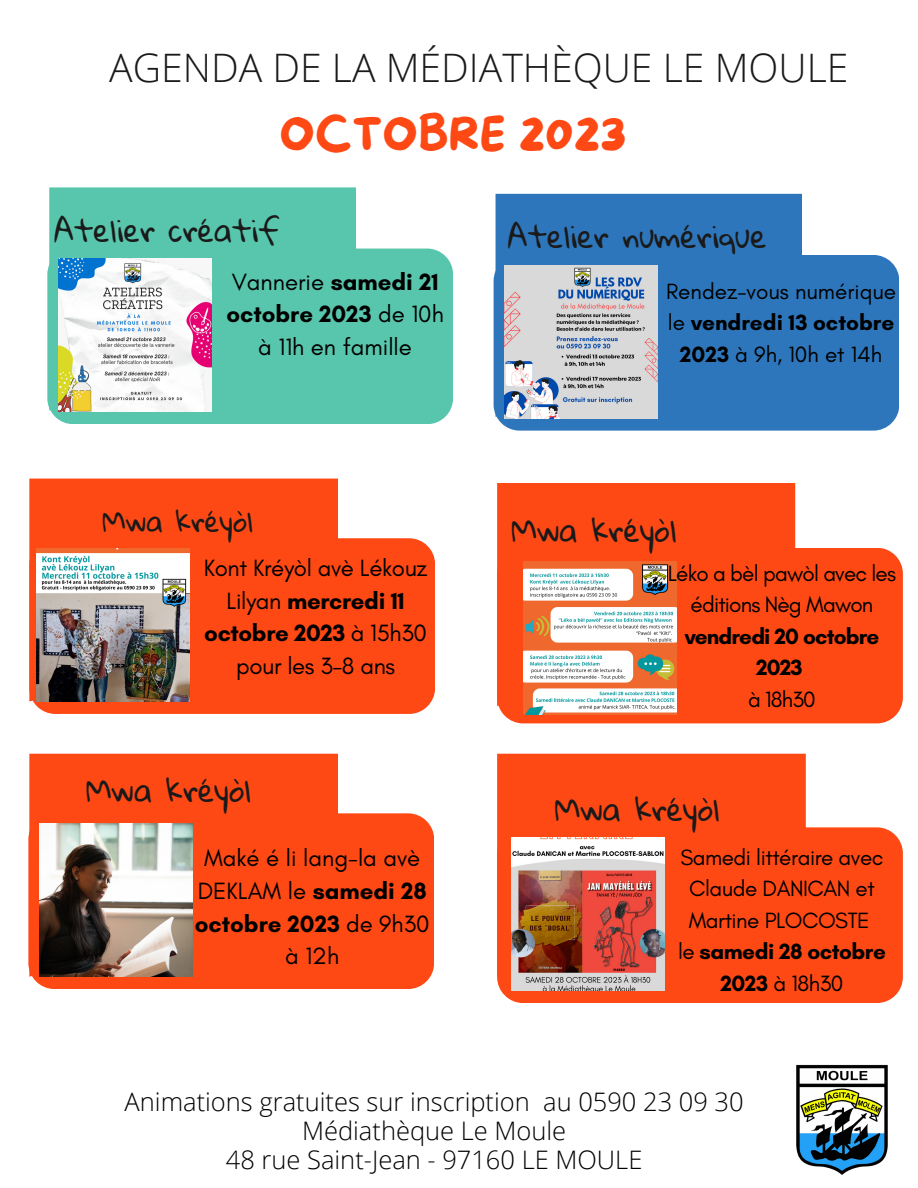
<style>
.page{position:relative;width:918px;height:1188px;background:#fff}
.page>*{position:absolute;margin:0;border:0;box-sizing:border-box;transform-origin:0 0}
.t1{font:45.6px "More Sugar";color:#ff4915}
.t2{font:300 39.3px "Open Sans";color:#1b1a1a}
.t3{font:30.15px "Gloria Hallelujah";color:#1b1a1a}
.t4{font:27.6px "Gloria Hallelujah";color:#1b1a1a}
.t5{font:300 25.5px "Open Sans";color:#000}
.t6{font:24px/32.7px "Glacial Indifference";color:#000;text-align:center}
.t7{font:22.5px/31.5px "Glacial Indifference";letter-spacing:-.04em;color:#000;text-align:center}
.t8{font:22.5px/31.5px "Glacial Indifference";letter-spacing:-.02em;color:#000;text-align:center}
.t9{font:22.5px/31.5px "Glacial Indifference";color:#000;text-align:center}
.t10{font:700 22.5px/31.5px "Glacial Indifference";letter-spacing:-.02em;color:#000;text-align:center}
.s1{font-weight:700}
.s2{font-weight:400}
</style>
<div class="page">
<div style="left:49px;top:187px;width:307px;height:223px;background:#58c6ac"></div>
<div style="left:47px;top:249px;width:406px;height:175px;background:#58c6ac;border-radius:26px"></div>
<img style="left:59px;top:259px;width:153px;height:153px">
<div style="left:29px;top:479px;width:309px;height:223px;background:#ff4915"></div>
<div style="left:29px;top:538px;width:406px;height:176px;background:#ff4915;border-radius:26px"></div>
<img style="left:37px;top:548px;width:153px;height:153px">
<div style="left:497px;top:754px;width:309px;height:94px;background:#ff4915"></div>
<div style="left:497px;top:827px;width:406px;height:176px;background:#ff4915;border-radius:26px"></div>
<img style="left:511px;top:838px;width:153px;height:153px">
<div style="left:497px;top:483px;width:298px;height:223px;background:#ff4915"></div>
<div style="left:497px;top:548px;width:406px;height:175px;background:#ff4915;border-radius:26px"></div>
<img style="left:523px;top:561px;width:153px;height:153px">
<div style="left:29px;top:754px;width:309px;height:223px;background:#ff4915"></div>
<div style="left:28px;top:813px;width:406px;height:176px;background:#ff4915;border-radius:26px"></div>
<img style="left:40px;top:824px;width:153px;height:153px">
<img style="left:796px;top:1064px;width:92px;height:111px">
<div style="left:496px;top:194px;width:306px;height:223px;background:#2e76bb"></div>
<div style="left:494px;top:255px;width:405px;height:176px;background:#2e76bb;border-radius:26px"></div>
<img style="left:505px;top:265px;width:153px;height:153px">
<p class="t2" style="left:109px;top:40px;width:741px">AGENDA DE LA MÉDIATHÈQUE LE MOULE</p>
<p class="t1" style="left:280px;top:109px;width:349px">OCTOBRE 2023</p>
<p class="t3" style="left:54px;top:214px;width:226px">Atelier créatif</p>
<p class="t6" style="left:226px;top:265px;width:219px">Vannerie <span class="s1">samedi 21 octobre 2023</span> de 10h à 11h en famille</p>
<p class="t4" style="left:103px;top:506px;width:152px">Mwa kréyòl</p>
<p class="t6" style="left:204px;top:551px;width:225px">Kont Kréyòl avè Lékouz<br>Lilyan <span class="s1">mercredi 11 octobre 2023</span> à 15h30 pour les 3-8 ans</p>
<p class="t3" style="left:86px;top:774px;width:167px">Mwa kréyòl</p>
<p class="t6" style="left:195px;top:842px;width:236px">Maké é li lang-la avè<br>DEKLAM le <span class="s1">samedi 28 octobre 2023</span> de 9h30 à 12h</p>
<p class="t3" style="left:508px;top:220px;width:260px">Atelier numérique</p>
<p class="t9" style="left:666px;top:275px;width:232px">Rendez-vous numérique le <span class="s1">vendredi 13 octobre<br>2023</span> à 9h, 10h et 14h</p>
<p class="t3" style="left:512px;top:514px;width:167px">Mwa kréyòl</p>
<p class="t7" style="left:668px;top:557px;width:230px">Léko a bèl pawòl avec les éditions Nèg Mawon <span class="s1">vendredi 20 octobre<br>2023</span></p>
<p class="t8" style="left:748px;top:683px;width:69px">à 18h30</p>
<p class="t3" style="left:555px;top:793px;width:167px">Mwa kréyòl</p>
<p class="t8" style="left:680px;top:841px;width:205px">Samedi littéraire avec<br>Claude DANICAN et<br>Martine PLOCOSTE</p>
<p class="t10" style="left:678px;top:935px;width:209px"><span class="s2">le</span> samedi 28 octobre<br>2023 <span class="s2">à 18h30</span></p>
<p class="t5" style="left:125px;top:1084px;width:621px">Animations gratuites sur inscription au 0590 23 09 30</p>
<p class="t5" style="left:302px;top:1113px;width:266px">Médiathèque Le Moule</p>
<p class="t5" style="left:226px;top:1142px;width:418px">48 rue Saint-Jean - 97160 LE MOULE</p>
</div>
